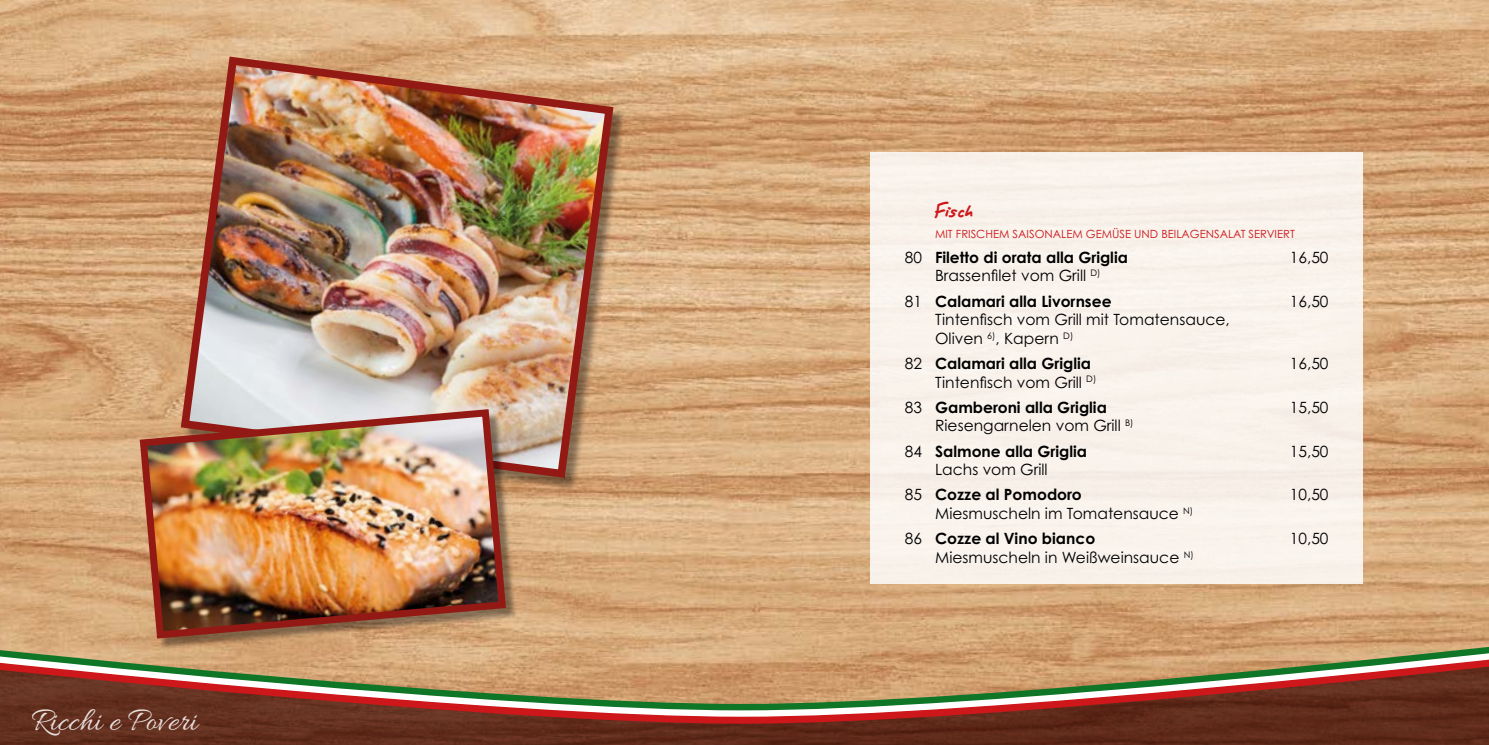
<style>
.page{position:relative;width:1489px;height:745px;background:#fff}
.page>*{position:absolute;margin:0;border:0;box-sizing:border-box;transform-origin:0 0}
.t1{font:33.75px "Allura";color:#fff}
.t2{font:28.75px "Alpha Mack AOE";letter-spacing:-.015em;color:#cd171a}
.t3{font:15.5px/18.6px "Century Gothic Pro";color:#000}
.t4{font:700 15.5px/18.6px "Century Gothic Pro";color:#000;text-align:center}
.t5{font:11.25px "Century Gothic Pro";color:#cd171a}
.s1{font-weight:400}
.s2{font-weight:700}
</style>
<div class="page">
<img style="left:0;top:0;width:1488px;height:638px">
<svg style="left:0;top:638px;width:1488px;height:106px;background:#6a3724"></svg>
<svg style="left:0;top:641px;width:1488px;height:7px;background:#d3a475"></svg>
<svg style="left:0;top:648px;width:1488px;height:6px;background:#cda676"></svg>
<svg style="left:0;top:654px;width:1488px;height:72px;background:#9d7051"></svg>
<div style="left:870px;top:153px;width:492px;height:430px;background:#f9f2eb"></div>
<div style="left:183px;top:59px;width:443px;height:432px;background:#000;opacity:.4"></div>
<img style="left:176px;top:52px;width:441px;height:430px">
<div style="left:143px;top:412px;width:374px;height:237px;background:#000;opacity:.4"></div>
<img style="left:136px;top:405px;width:373px;height:237px">
<h1 class="t1" style="left:32px;top:701px;width:167px">Ricchi e Poveri</h1>
<h2 class="t2" style="left:935px;top:193px;width:40px">Fisch</h2>
<p class="t5" style="left:935px;top:226px;width:361px">MIT FRISCHEM SAISONALEM GEMÜSE UND BEILAGENSALAT SERVIERT</p>
<p class="t4" style="left:904px;top:247px;width:224px"><span class="s1">80</span> Filetto di orata alla Griglia<br><span class="s1">Brassenfilet vom Grill</span> <sup>D)</sup></p>
<p class="t3" style="left:1289px;top:247px;width:40px">16,50</p>
<p class="t3" style="left:935px;top:291px;width:296px;text-indent:-30px">81 <span class="s2">Calamari alla Livornsee<br></span>Tintenfisch vom Grill mit Tomatensauce,<br>Oliven <sup>6)</sup>, Kapern <sup>D)</sup></p>
<p class="t3" style="left:1289px;top:291px;width:40px">16,50</p>
<p class="t3" style="left:935px;top:353px;width:163px;text-indent:-30px">82 <span class="s2">Calamari alla Griglia<br></span>Tintenfisch vom Grill <sup>D)</sup></p>
<p class="t3" style="left:1289px;top:353px;width:40px">16,50</p>
<p class="t3" style="left:935px;top:397px;width:200px;text-indent:-30px">83 <span class="s2">Gamberoni alla Griglia<br></span>Riesengarnelen vom Grill <sup>B)</sup></p>
<p class="t3" style="left:1289px;top:397px;width:40px">15,50</p>
<p class="t4" style="left:904px;top:441px;width:184px"><span class="s1">84</span> Salmone alla Griglia<br><span class="s1">Lachs vom Grill</span></p>
<p class="t3" style="left:1289px;top:441px;width:40px">15,50</p>
<p class="t3" style="left:935px;top:485px;width:260px;text-indent:-30px">85 <span class="s2">Cozze al Pomodoro<br></span>Miesmuscheln im Tomatensauce <sup>N)</sup></p>
<p class="t3" style="left:1289px;top:485px;width:40px">10,50</p>
<p class="t3" style="left:935px;top:528px;width:260px;text-indent:-30px">86 <span class="s2">Cozze al Vino bianco<br></span>Miesmuscheln in Weißweinsauce <sup>N)</sup></p>
<p class="t3" style="left:1289px;top:528px;width:40px">10,50</p>
</div>
